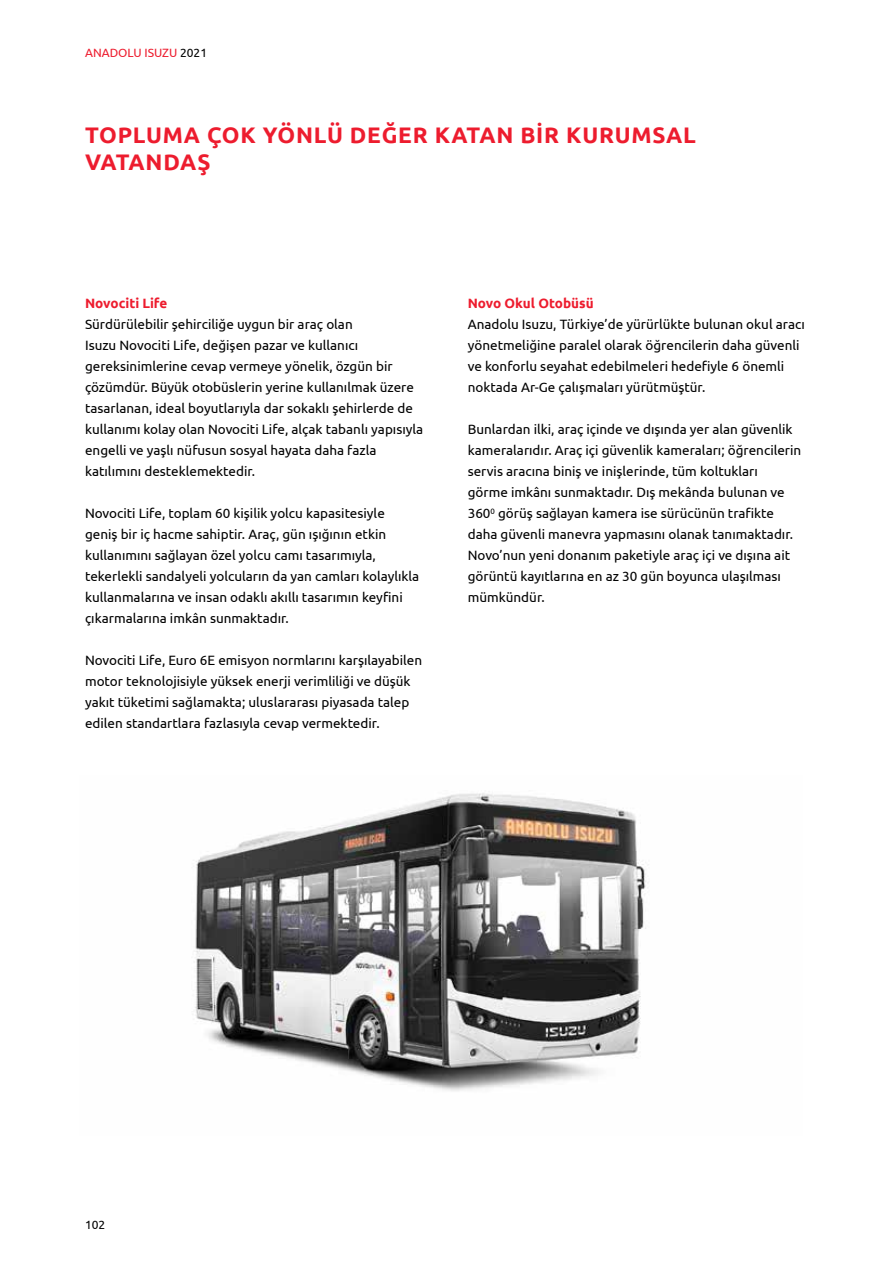
<style>
.page{position:relative;width:893px;height:1263px;background:#fff}
.page>*{position:absolute;margin:0;border:0;box-sizing:border-box;transform-origin:0 0}
.t1{font:700 22.5px/27px "Ubuntu";letter-spacing:.035em;color:#ed1c2e}
.t2{font:13.5px/21px "Ubuntu";color:#000}
.t3{font:700 13.5px "Ubuntu";color:#ed1c2e}
.t4{font:12px "Ubuntu";color:#ed1c2e}
.t5{font:12px "Ubuntu";color:#000}
.s1{color:#000}
</style>
<div class="page">
<img style="left:195px;top:793px;width:451px;height:298px">
<p class="t4" style="left:85px;top:45px;width:124px">ANADOLU ISUZU <span class="s1">2021</span></p>
<h1 class="t1" style="left:85px;top:121px;width:612px">TOPLUMA ÇOK YÖNLÜ DEĞER KATAN BİR KURUMSAL<br>VATANDAŞ</h1>
<p class="t3" style="left:85px;top:295px;width:84px">Novociti Life</p>
<p class="t2" style="left:85px;top:313px;width:340px">Sürdürülebilir şehirciliğe uygun bir araç olan<br>Isuzu Novociti Life, değişen pazar ve kullanıcı gereksinimlerine cevap vermeye yönelik, özgün bir çözümdür. Büyük otobüslerin yerine kullanılmak üzere tasarlanan, ideal boyutlarıyla dar sokaklı şehirlerde de kullanımı kolay olan Novociti Life, alçak tabanlı yapısıyla engelli ve yaşlı nüfusun sosyal hayata daha fazla katılımını desteklemektedir.</p>
<p class="t2" style="left:85px;top:502px;width:336px">Novociti Life, toplam 60 kişilik yolcu kapasitesiyle geniş bir iç hacme sahiptir. Araç, gün ışığının etkin kullanımını sağlayan özel yolcu camı tasarımıyla, tekerlekli sandalyeli yolcuların da yan camları kolaylıkla kullanmalarına ve insan odaklı akıllı tasarımın keyfini çıkarmalarına imkân sunmaktadır.</p>
<p class="t2" style="left:85px;top:649px;width:339px">Novociti Life, Euro 6E emisyon normlarını karşılayabilen motor teknolojisiyle yüksek enerji verimliliği ve düşük yakıt tüketimi sağlamakta; uluslararası piyasada talep edilen standartlara fazlasıyla cevap vermektedir.</p>
<p class="t3" style="left:468px;top:295px;width:127px">Novo Okul Otobüsü</p>
<p class="t2" style="left:468px;top:313px;width:339px">Anadolu Isuzu, Türkiye’de yürürlükte bulunan okul aracı yönetmeliğine paralel olarak öğrencilerin daha güvenli ve konforlu seyahat edebilmeleri hedefiyle 6 önemli noktada Ar-Ge çalışmaları yürütmüştür.</p>
<p class="t2" style="left:468px;top:419px;width:335px">Bunlardan ilki, araç içinde ve dışında yer alan güvenlik kameralarıdır. Araç içi güvenlik kameraları; öğrencilerin servis aracına biniş ve inişlerinde, tüm koltukları görme imkânı sunmaktadır. Dış mekânda bulunan ve 360<sup>0</sup> görüş sağlayan kamera ise sürücünün trafikte daha güvenli manevra yapmasını olanak tanımaktadır.<br>Novo’nun yeni donanım paketiyle araç içi ve dışına ait görüntü kayıtlarına en az 30 gün boyunca ulaşılması mümkündür.</p>
<p class="t5" style="left:85px;top:1217px;width:22px">102</p>
</div>
